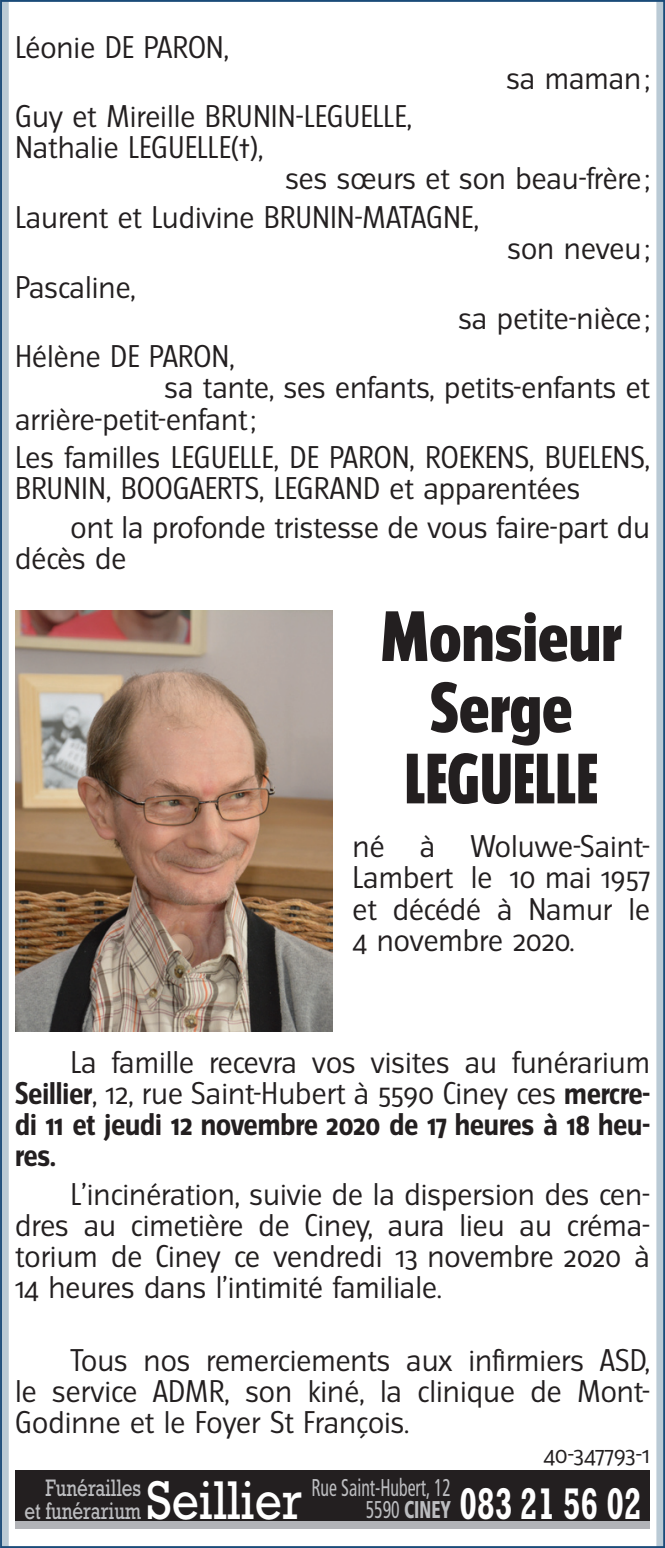
<style>
.page{position:relative;width:665px;height:1548px;background:#fff}
.page>*{position:absolute;margin:0;border:0;box-sizing:border-box;transform-origin:0 0}
.t1{font:800 63.7px/71px "Turmino";color:#231f20;text-align:center}
.t2{font:55.3px "Rockwell";color:#fff;scale:.86 1}
.t3{font:700 45.15px "Rockwell";color:#fff;scale:.71 1}
.t4{font:28px/31.2px "Turmino";color:#231f20;text-align:justify}
.t5{font:condensed 24.15px/22.4px "Frutiger LT Std";color:#bcbdc0;text-align:right;scale:.73 1}
.t6{font:24.15px/22.4px "Rockwell";color:#bcbdc0;text-align:right;scale:.78 1}
.t7{font:22.4px "Turmino";letter-spacing:-.005em;color:#231f20}
.s1{font-weight:700}
.s2{font-weight:900}
</style>
<div class="page">
<div style="left:0;top:0;width:9px;height:1548px;background:#bacad5"></div>
<div style="left:656px;top:0;width:9px;height:1548px;background:#bacad5"></div>
<div style="left:15px;top:1470px;width:635px;height:59px;background:#231f20"></div>
<div style="left:15px;top:1521px;width:635px;height:8px;background:#b2b3b7"></div>
<img style="left:15px;top:611px;width:318px;height:420px">
<p class="t4" style="left:15px;top:31px;width:215px">Léonie DE PARON,</p>
<p class="t4" style="left:506px;top:62px;width:145px">sa maman;</p>
<p class="t4" style="left:15px;top:101px;width:398px">Guy et Mireille BRUNIN-LEGUELLE,</p>
<p class="t4" style="left:15px;top:132px;width:250px">Nathalie LEGUELLE(†),</p>
<p class="t4" style="left:285px;top:163px;width:366px">ses sœurs et son beau-frère;</p>
<p class="t4" style="left:15px;top:202px;width:465px">Laurent et Ludivine BRUNIN-MATAGNE,</p>
<p class="t4" style="left:507px;top:233px;width:144px">son neveu;</p>
<p class="t4" style="left:15px;top:271px;width:122px">Pascaline,</p>
<p class="t4" style="left:458px;top:302px;width:193px">sa petite-nièce;</p>
<p class="t4" style="left:15px;top:341px;width:221px">Hélène DE PARON,</p>
<p class="t4" style="left:164px;top:372px;width:487px">sa tante, ses enfants, petits-enfants et</p>
<p class="t4" style="left:15px;top:403px;width:242px">arrière-petit-enfant;</p>
<p class="t4" style="left:15px;top:442px;width:636px">Les familles LEGUELLE, DE PARON, ROEKENS, BUELENS,<br>BRUNIN, BOOGAERTS, LEGRAND et apparentées</p>
<p class="t4" style="left:15px;top:511px;width:636px;text-indent:55px">ont la profonde tristesse de vous faire-part du décès de</p>
<h1 class="t1" style="left:380px;top:601px;width:243px">Monsieur<br>Serge<br>LEGUELLE</h1>
<p class="t4" style="left:352px;top:831px;width:34px">né</p>
<p class="t4" style="left:420px;top:831px;width:17px">à</p>
<p class="t4" style="left:352px;top:831px;width:299px;text-indent:118px">Woluwe-Saint-Lambert le 10 mai 1957 et décédé à Namur le 4 novembre 2020.</p>
<p class="t4" style="left:15px;top:1046px;width:636px;text-indent:55px">La famille recevra vos visites au funérarium <span class="s1">Seillier</span>, 12, rue Saint-Hubert à 5590 Ciney ces <span class="s1">mercre&shy;di 11 et jeudi 12 novembre 2020 de 17 heures à 18 heu&shy;res.</span></p>
<p class="t4" style="left:15px;top:1178px;width:636px;text-indent:55px">L’incinération, suivie de la dispersion des cen&shy;dres au cimetière de Ciney, aura lieu au créma&shy;torium de Ciney ce vendredi 13 novembre 2020 à 14 heures dans l’intimité familiale.</p>
<p class="t4" style="left:15px;top:1345px;width:636px;text-indent:55px">Tous nos remerciements aux infirmiers ASD, le service ADMR, son kiné, la clinique de Mont-Godinne et le Foyer St François.</p>
<p class="t7" style="left:543px;top:1441px;width:108px">40‑347793‑1</p>
<p class="t6" style="left:24px;top:1476px;width:151px">Funérailles et funérarium</p>
<h2 class="t2" style="left:146px;top:1468px;width:183px">Seillier</h2>
<h3 class="t3" style="left:459px;top:1477px;width:258px">083 21 56 02</h3>
<p class="t5" style="left:311px;top:1476px;width:193px">Rue Saint-Hubert, 12<br>5590 <span class="s2">CINEY</span></p>
</div>
